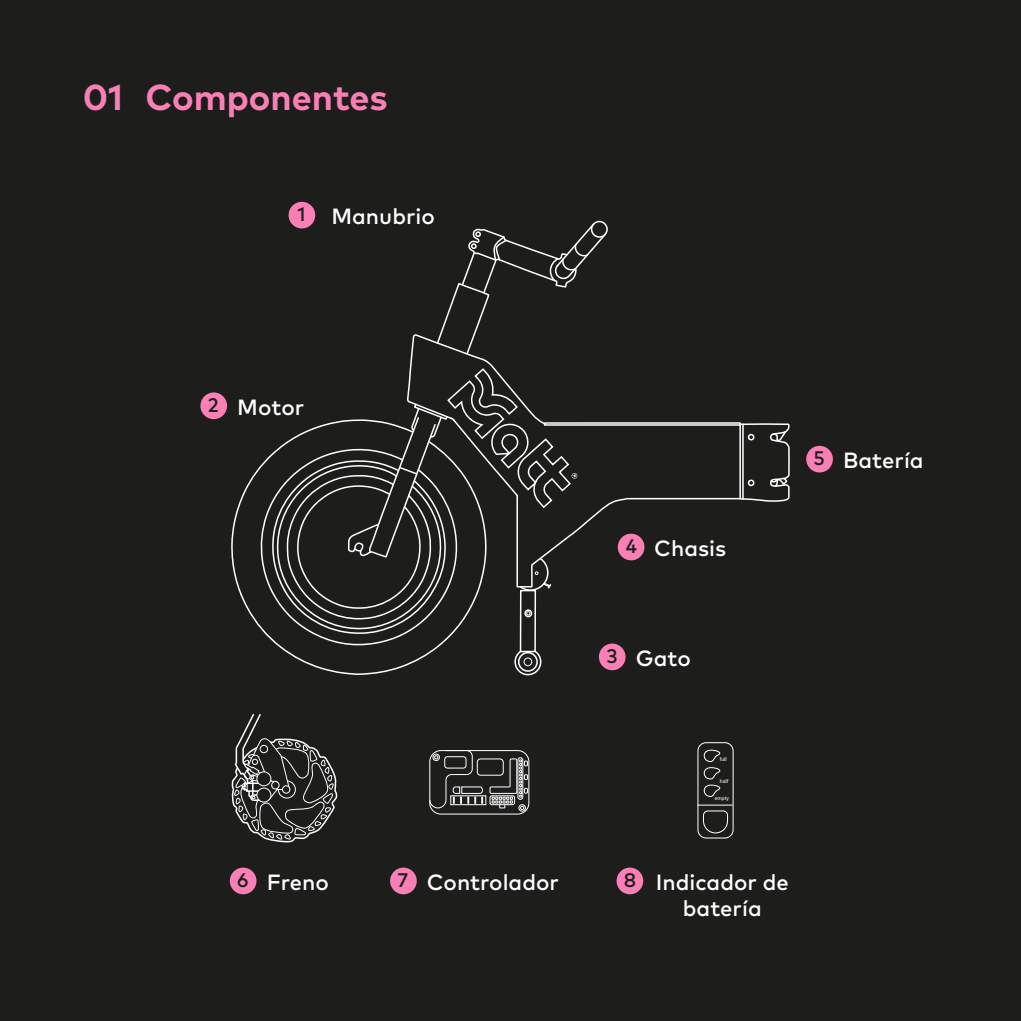
<style>
.page{position:relative;width:1021px;height:1021px;background:#fff}
.page>*{position:absolute;margin:0;border:0;box-sizing:border-box;transform-origin:0 0}
.t1{font:700 36px "FF Mark Pro";color:#f97fb5}
.t2{font:500 22px/26.4px "FF Mark Pro";color:#fff;text-align:center}
.t3{font:500 19.6px "FF Mark Pro";color:#1d1e1c}
.t4{font:5px "Roboto";color:#fff}
.s1{font-size:19.6px;color:#1d1e1c}
</style>
<div class="page">
<div style="left:0;top:0;width:1020px;height:1020px;background:#1d1e1c"></div>
<div style="left:288px;top:202px;width:27px;height:26px;background:#f97fb5;border-radius:50%"></div>
<div style="left:200px;top:392px;width:27px;height:27px;background:#f97fb5;border-radius:50%"></div>
<div style="left:429px;top:750px;width:100px;height:64px;border:1px solid #fff;border-radius:11px"></div>
<div style="left:518px;top:804px;width:8px;height:7px;border:1px solid #fff;border-radius:50%"></div>
<div style="left:450px;top:795px;width:36px;height:10px;border:1px solid #fff"></div>
<div style="left:477px;top:758px;width:26px;height:17px;border:1px solid #fff;border-radius:3px"></div>
<svg style="left:429px;top:750px;width:54px;height:59px"></svg>
<div style="left:444px;top:756px;width:22px;height:12px;border:1px solid #fff;border-radius:3px"></div>
<div style="left:517px;top:757px;width:6px;height:42px;border:1px solid #fff;border-radius:2px"></div>
<svg style="left:489px;top:758px;width:39px;height:52px"></svg>
<svg style="left:231px;top:714px;width:107px;height:129px"></svg>
<div style="left:257px;top:771px;width:14px;height:14px;background:#1d1e1c;border-radius:50%"></div>
<div style="left:256px;top:771px;width:15px;height:15px;border:1px solid #fff;border-radius:50%"></div>
<div style="left:697px;top:742px;width:36px;height:96px;border:1px solid #fff;border-radius:8px"></div>
<svg style="left:703px;top:810px;width:25px;height:24px"></svg>
<svg style="left:703px;top:750px;width:17px;height:47px"></svg>
<hr style="left:697px;top:804px;width:35px;height:1px;background:#fff">
<div style="left:230px;top:867px;width:26px;height:27px;background:#f97fb5;border-radius:50%"></div>
<div style="left:390px;top:867px;width:27px;height:27px;background:#f97fb5;border-radius:50%"></div>
<div style="left:616px;top:867px;width:27px;height:27px;background:#f97fb5;border-radius:50%"></div>
<div style="left:806px;top:446px;width:26px;height:26px;background:#f97fb5;border-radius:50%"></div>
<svg style="left:231px;top:469px;width:27px;height:157px"></svg>
<div style="left:591px;top:221px;width:17px;height:17px;border:2px solid #fff;border-radius:50%"></div>
<svg style="left:258px;top:222px;width:532px;height:454px"></svg>
<h1 class="t1" style="left:83px;top:70px;width:306px">01 Componentes</h1>
<p class="t2" style="left:297px;top:201px;width:139px"><span class="s1">1</span> Manubrio</p>
<p class="t2" style="left:208px;top:392px;width:98px"><span class="s1">2</span> Motor</p>
<p class="t2" style="left:625px;top:533px;width:102px"><span class="s1">4</span> Chasis</p>
<p class="t2" style="left:813px;top:445px;width:112px"><span class="s1">5</span> Batería</p>
<p class="t2" style="left:606px;top:643px;width:86px"><span class="s1">3</span> Gato</p>
<p class="t4" style="left:719px;top:756px;width:9px">full</p>
<p class="t4" style="left:719px;top:777px;width:10px">half</p>
<p class="t4" style="left:714px;top:794px;width:16px">empty</p>
<p class="t3" style="left:624px;top:865px;width:14px">8</p>
<p class="t2" style="left:237px;top:866px;width:93px"><span class="s1">6</span> Freno</p>
<p class="t2" style="left:397px;top:866px;width:163px"><span class="s1">7</span> Controlador</p>
<p class="t2" style="left:656px;top:866px;width:134px">Indicador de batería</p>
</div>
